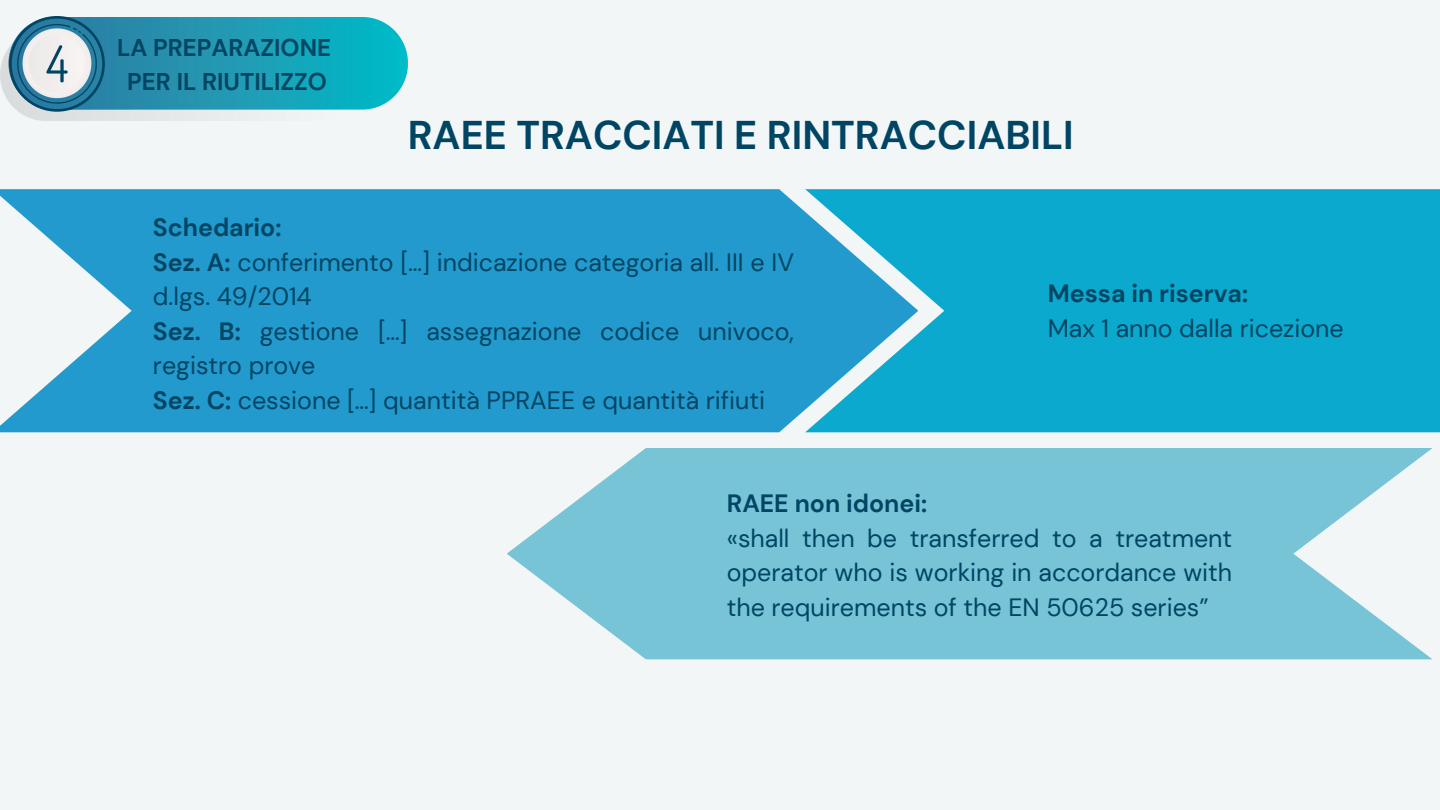
<style>
.page{position:relative;width:1440px;height:810px;background:#f2f6f7}
.page>*{position:absolute;margin:0;border:0;box-sizing:border-box;transform-origin:0 0}
.t1{font:700 40px "DM Sans";color:#004563}
.t2{font:25px/34.5px "DM Sans";color:#004563}
.t3{font:700 25px "DM Sans";color:#004563}
.t4{font:700 24.2px "DM Sans";color:#004563}
.s1{font-weight:700}
</style>
<div class="page">
<img style="left:0;top:18px;width:408px;height:102px">
<svg style="left:9px;top:16px;width:96px;height:96px"></svg>
<svg style="left:0;top:189px;width:805px;height:243px;background:#33a1d0"></svg>
<svg style="left:805px;top:189px;width:635px;height:243px;background:#15aace"></svg>
<svg style="left:507px;top:448px;width:926px;height:211px;background:#89cbda"></svg>
<p class="t4" style="left:117px;top:32px;width:215px">LA PREPARAZIONE</p>
<p class="t4" style="left:127px;top:66px;width:201px">PER IL RIUTILIZZO</p>
<p class="t1" style="left:408px;top:109px;width:668px">RAEE TRACCIATI E RINTRACCIABILI</p>
<p class="t3" style="left:153px;top:212px;width:130px">Schedario:</p>
<p class="t2" style="left:153px;top:245px;width:643px"><span class="s1">Sez. A:</span> conferimento […] indicazione categoria all. III e IV d.lgs. 49/2014</p>
<p class="t2" style="left:153px;top:314px;width:643px"><span class="s1">Sez. B:</span> gestione […] assegnazione codice univoco, registro prove</p>
<p class="t2" style="left:153px;top:383px;width:614px"><span class="s1">Sez. C:</span> cessione […] quantità PPRAEE e quantità rifiuti</p>
<p class="t3" style="left:1048px;top:278px;width:202px">Messa in riserva:</p>
<p class="t2" style="left:1048px;top:311px;width:298px">Max 1 anno dalla ricezione</p>
<p class="t3" style="left:727px;top:488px;width:202px">RAEE non idonei:</p>
<p class="t2" style="left:727px;top:521px;width:507px;text-align:justify">«shall then be transferred to a treatment operator who is working in accordance with the requirements of the EN 50625 series”</p>
</div>
